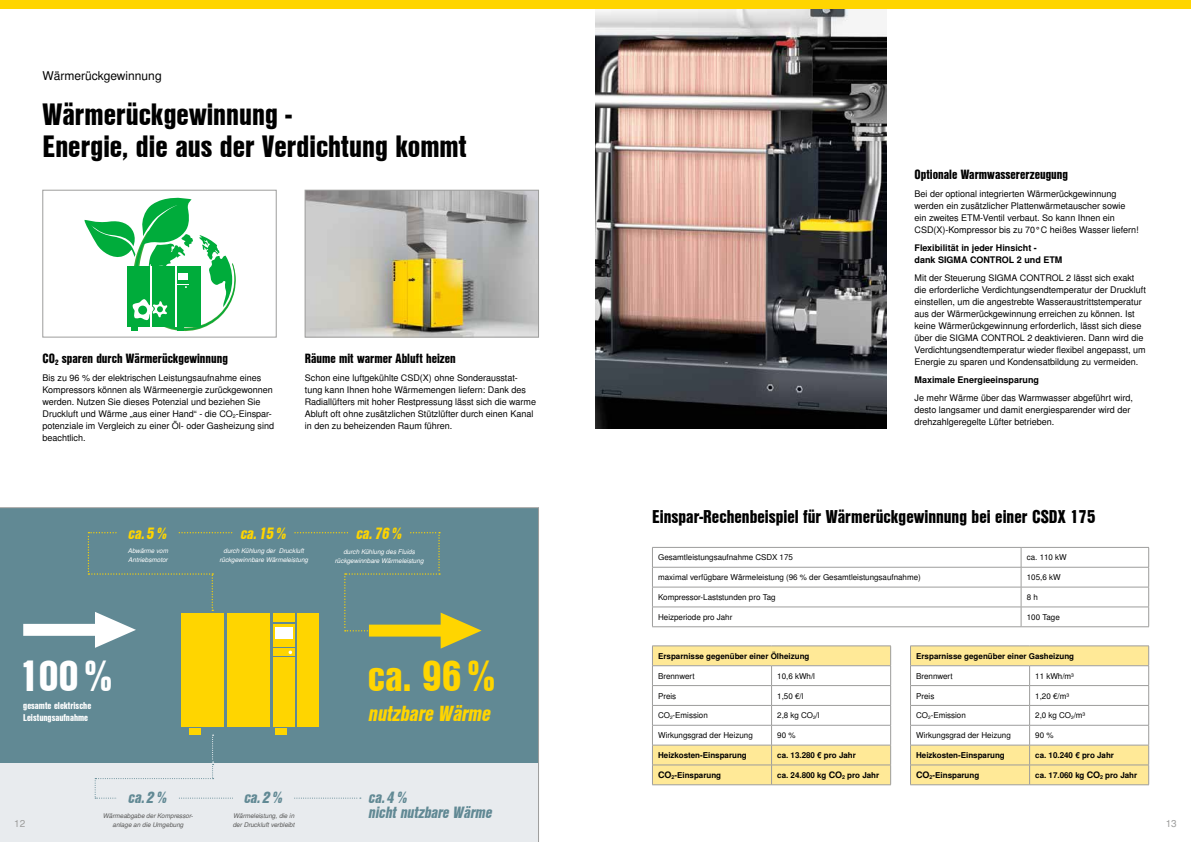
<style>
.page{position:relative;width:1191px;height:842px;background:#fff}
.page>*{position:absolute;margin:0;border:0;box-sizing:border-box;transform-origin:0 0}
.t1{font:42.4px "Nimbus San L Bla Con";color:#ffd500}
.t2{font:42.4px "Nimbus San L Bla Con";color:#fff}
.t3{font:30px/32px "Nimbus San L Bla Con";color:#000}
.t4{font:21.2px "Nimbus San L Bla Con Ita";color:#ffd500}
.t5{font:18px "Nimbus San L Bla Con";color:#000}
.t6{font:15.9px "Nimbus San L Bla Con Ita";color:#618994}
.t7{font:15.9px "Nimbus San L Bla Con Ita";color:#ffd500}
.t8{font:13px "Nimbus San L Bla Con";color:#000}
.t9{font:12px "Nimbus San L";color:#000}
.t10{font:10px "Nimbus San L";color:#9d9d9c}
.t11{font:9.5px/11.7px "Nimbus San L Bla Con";color:#fff}
.t12{font:9px/12px "Nimbus San L";color:#000}
.t13{font:700 9px/12px "Nimbus San L";color:#000}
.t14{font:8px "Nimbus San L";color:#000}
.t15{font:700 8px "Nimbus San L";color:#000}
.t16{font:italic 6.4px/8.5px "Nimbus San L";color:#fff;text-align:center}
.t17{font:italic 6.4px/8.5px "Nimbus San L";color:#575756;text-align:center}
.s1{font-size:9px}
</style>
<div class="page">
<img style="left:307px;top:192px;width:230px;height:143px">
<div style="left:305px;top:190px;width:234px;height:147px;border:1px solid #9d9d9c"></div>
<img style="left:595px;top:9px;width:291px;height:420px">
<svg style="left:0;top:507px;width:539px;height:335px;background:#90a89c"></svg>
<svg style="left:84px;top:197px;width:152px;height:134px"></svg>
<div style="left:43px;top:190px;width:233px;height:147px;border:1px solid #9d9d9c"></div>
<div style="left:0;top:0;width:1191px;height:9px;background:#ffd500"></div>
<svg style="left:652px;top:547px;width:497px;height:79px"></svg>
<hr style="left:652px;top:626px;width:369px;height:1px;background:#9d9d9c">
<hr style="left:1021px;top:626px;width:128px;height:1px;background:#9d9d9c">
<svg style="left:652px;top:646px;width:497px;height:138px"></svg>
<hr style="left:652px;top:784px;width:119px;height:1px;background:#9d9d9c">
<hr style="left:771px;top:784px;width:120px;height:1px;background:#9d9d9c">
<hr style="left:910px;top:784px;width:119px;height:1px;background:#9d9d9c">
<hr style="left:1029px;top:784px;width:120px;height:1px;background:#9d9d9c">
<h3 class="t9" style="left:43px;top:69px;width:121px">Wärmerückgewinnung</h3>
<h2 class="t3" style="left:43px;top:97px;width:426px">Wärmerückgewinnung -<br>Energie, die aus der Verdichtung kommt</h2>
<h3 class="t8" style="left:43px;top:348px;width:187px">CO<sub>2</sub> sparen durch Wärmerückgewinnung</h3>
<p class="t12" style="left:43px;top:372px;width:233px">Bis zu 96 % der elektrischen Leistungsaufnahme eines Kompressors können als Wärmeenergie zurückgewonnen werden. Nutzen Sie dieses Potenzial und beziehen Sie Druckluft und Wärme „aus einer Hand“ - die CO<sub>2</sub>-Einspar&shy;potenziale im Vergleich zu einer Öl- oder Gasheizung sind beachtlich.</p>
<h3 class="t8" style="left:305px;top:348px;width:152px">Räume mit warmer Abluft heizen</h3>
<p class="t12" style="left:305px;top:372px;width:233px">Schon eine luftgekühlte CSD(X) ohne Sonderausstat&shy;tung kann Ihnen hohe Wärmemengen liefern: Dank des Radiallüfters mit hoher Restpressung lässt sich die warme Abluft oft ohne zusätzlichen Stützlüfter durch einen Kanal in den zu beheizenden Raum führen.</p>
<h3 class="t7" style="left:129px;top:521px;width:40px">ca. 5 %</h3>
<h3 class="t7" style="left:241px;top:521px;width:48px">ca. 15 %</h3>
<h3 class="t7" style="left:356px;top:521px;width:48px">ca. 76 %</h3>
<p class="t16" style="left:219px;top:547px;width:90px">durch Kühlung der Druckluft rückgewinnbare Wärmeleistung</p>
<p class="t16" style="left:128px;top:547px;width:42px;text-align:left">Abwärme vom<br>Antriebsmotor</p>
<p class="t16" style="left:335px;top:548px;width:90px">durch Kühlung des Fluids rückgewinnbare Wärmeleistung</p>
<h1 class="t2" style="left:19px;top:644px;width:95px">100 %</h1>
<h1 class="t1" style="left:368px;top:644px;width:130px">ca. 96 %</h1>
<p class="t11" style="left:23px;top:700px;width:70px">gesamte elektrische<br>Leistungsaufnahme</p>
<h3 class="t4" style="left:369px;top:697px;width:123px">nutzbare Wärme</h3>
<h3 class="t6" style="left:129px;top:785px;width:40px">ca. 2 %</h3>
<h3 class="t6" style="left:244px;top:785px;width:40px">ca. 2 %</h3>
<h3 class="t6" style="left:369px;top:785px;width:40px">ca. 4 %</h3>
<h3 class="t8" style="left:914px;top:164px;width:155px">Optionale Warmwassererzeugung</h3>
<p class="t12" style="left:914px;top:188px;width:226px">Bei der optional integrierten Wärmerückgewinnung werden ein zusätzlicher Plattenwärmetauscher sowie ein zweites ETM-Ventil verbaut. So kann Ihnen ein CSD(X)-Kompressor bis zu 70°C heißes Wasser liefern!</p>
<p class="t13" style="left:914px;top:242px;width:149px">Flexibilität in jeder Hinsicht -<br>dank SIGMA CONTROL 2 und ETM</p>
<p class="t12" style="left:914px;top:272px;width:233px">Mit der Steuerung SIGMA CONTROL 2 lässt sich exakt die erforderliche Verdichtungsendtemperatur der Druckluft einstellen, um die angestrebte Wasseraustrittstemperatur aus der Wärmerückgewinnung erreichen zu können. Ist keine Wärmerückgewinnung erforderlich, lässt sich diese über die SIGMA CONTROL 2 deaktivieren. Dann wird die Verdichtungsendtemperatur wieder flexibel angepasst, um Energie zu sparen und Kondensatbildung zu vermeiden.</p>
<p class="t13" style="left:914px;top:374px;width:126px">Maximale Energieeinsparung</p>
<p class="t12" style="left:914px;top:392px;width:220px">Je mehr Wärme über das Warmwasser abgeführt wird, desto langsamer und damit energiesparender wird der drehzahlgeregelte Lüfter betrieben.</p>
<h3 class="t5" style="left:652px;top:503px;width:445px">Einspar-Rechenbeispiel für Wärmerückgewinnung bei einer CSDX 175</h3>
<p class="t14" style="left:658px;top:553px;width:136px">Gesamtleistungsaufnahme CSDX 175</p>
<p class="t14" style="left:1026px;top:553px;width:42px">ca. 110 kW</p>
<p class="t14" style="left:658px;top:573px;width:264px">maximal verfügbare Wärmeleistung (96 % der Gesamtleistungsaufnahme)</p>
<p class="t14" style="left:1026px;top:573px;width:35px">105,6 kW</p>
<p class="t14" style="left:658px;top:592px;width:119px">Kompressor-Laststunden pro Tag</p>
<p class="t14" style="left:1026px;top:592px;width:13px">8 h</p>
<p class="t14" style="left:658px;top:612px;width:76px">Heizperiode pro Jahr</p>
<p class="t14" style="left:1026px;top:612px;width:35px">100 Tage</p>
<p class="t15" style="left:658px;top:651px;width:153px">Ersparnisse gegenüber einer Ölheizung</p>
<p class="t15" style="left:916px;top:651px;width:159px">Ersparnisse gegenüber einer Gasheizung</p>
<p class="t14" style="left:658px;top:671px;width:38px">Brennwert</p>
<p class="t14" style="left:777px;top:671px;width:39px">10,6 kWh/l</p>
<p class="t14" style="left:916px;top:671px;width:38px">Brennwert</p>
<p class="t14" style="left:1035px;top:671px;width:40px">11 kWh/m³</p>
<p class="t14" style="left:658px;top:691px;width:20px">Preis</p>
<p class="t14" style="left:777px;top:691px;width:28px">1,50 €/l</p>
<p class="t14" style="left:916px;top:691px;width:20px">Preis</p>
<p class="t14" style="left:1035px;top:691px;width:35px">1,20 €/m³</p>
<p class="t14" style="left:658px;top:711px;width:51px">CO<sub>2</sub>-Emission</p>
<p class="t14" style="left:777px;top:711px;width:44px">2,8 kg CO<sub>2</sub>/l</p>
<p class="t14" style="left:916px;top:711px;width:51px">CO<sub>2</sub>-Emission</p>
<p class="t14" style="left:1035px;top:711px;width:52px">2,0 kg CO<sub>2</sub>/m³</p>
<p class="t14" style="left:658px;top:731px;width:96px">Wirkungsgrad der Heizung</p>
<p class="t14" style="left:777px;top:731px;width:20px">90 %</p>
<p class="t14" style="left:916px;top:731px;width:96px">Wirkungsgrad der Heizung</p>
<p class="t14" style="left:1035px;top:731px;width:20px">90 %</p>
<p class="t15" style="left:658px;top:750px;width:90px">Heizkosten-Einsparung</p>
<p class="t15" style="left:777px;top:750px;width:80px">ca. 13.280 € pro Jahr</p>
<p class="t15" style="left:916px;top:750px;width:90px">Heizkosten-Einsparung</p>
<p class="t15" style="left:1035px;top:750px;width:80px">ca. 10.240 € pro Jahr</p>
<p class="t15" style="left:658px;top:771px;width:65px"><span class="s1">CO</span><sub>2</sub>-Einsparung</p>
<p class="t15" style="left:777px;top:771px;width:104px">ca. 24.800 kg <span class="s1">CO</span><sub>2</sub> pro Jahr</p>
<p class="t15" style="left:916px;top:771px;width:65px"><span class="s1">CO</span><sub>2</sub>-Einsparung</p>
<p class="t15" style="left:1035px;top:771px;width:103px">ca. 17.060 kg <span class="s1">CO</span><sub>2</sub> pro Jahr</p>
<h3 class="t6" style="left:369px;top:801px;width:125px">nicht nutzbare Wärme</h3>
<p class="t17" style="left:103px;top:812px;width:92px">Wärmeabgabe der Kompressor&shy;anlage an die Umgebung</p>
<p class="t17" style="left:233px;top:812px;width:63px;text-align:left">Wärmeleistung, die in der Druckluft verbleibt</p>
<p class="t10" style="left:14px;top:817px;width:13px">12</p>
<p class="t10" style="left:1165px;top:817px;width:13px">13</p>
</div>
